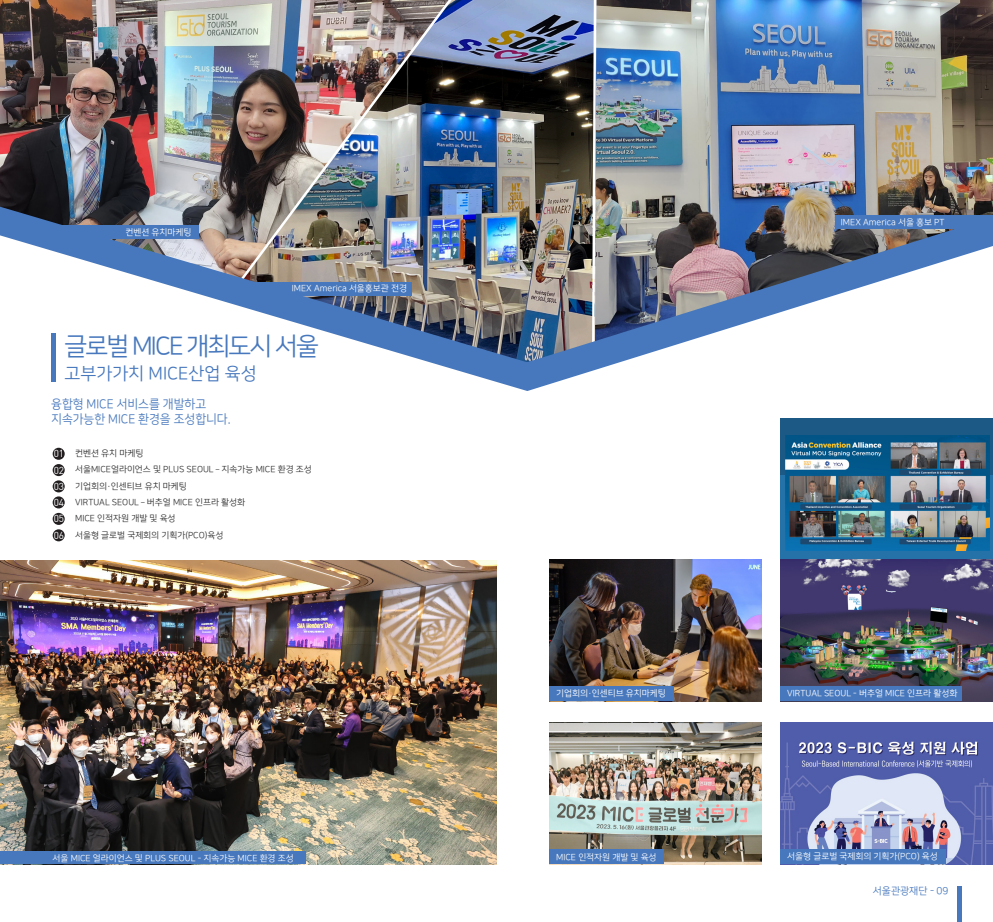
<style>
.page{position:relative;width:993px;height:922px;background:#fff}
.page>*{position:absolute;margin:0;border:0;box-sizing:border-box;transform-origin:0 0}
.t1{font:25px "Nanum Square OTFR";letter-spacing:-.07em;color:#4778bd}
.t2{font:17.5px "Nanum Square OTFR";color:#4778bd}
.t3{font:12.5px "Nanum Square OTFR";color:#4778bd;scale:.95 1}
.t4{font:10px "Dinreg";letter-spacing:-.03em;color:#fff}
.t5{font:10px "Nanum Square OTFR";color:#4778bd}
.t6{font:8.75px "Nanum Square OTFR";color:#fff}
.t7{font:8.75px "Nanum Square OTFR";color:#312f30}
</style>
<div class="page">
<img style="left:0;top:0;width:220px;height:179px">
<img style="left:460px;top:0;width:130px;height:179px">
<img style="left:597px;top:0;width:395px;height:179px">
<img style="left:0;top:560px;width:496px;height:304px">
<div style="left:0;top:851px;width:305px;height:12px;background:#4778bd"></div>
<img style="left:780px;top:559px;width:212px;height:142px">
<div style="left:780px;top:686px;width:181px;height:15px;background:#4778bd"></div>
<img style="left:549px;top:559px;width:212px;height:142px">
<img style="left:549px;top:722px;width:212px;height:142px">
<div style="left:780px;top:418px;width:212px;height:57px;background:#1c5a85"></div>
<img style="left:785px;top:435px;width:204px;height:40px">
<img style="left:780px;top:475px;width:212px;height:84px">
<img style="left:780px;top:722px;width:212px;height:142px">
<div style="left:549px;top:849px;width:114px;height:15px;background:#4778bd"></div>
<div style="left:780px;top:849px;width:165px;height:15px;background:#4778bd"></div>
<div style="left:549px;top:686px;width:124px;height:15px;background:#4778bd"></div>
<img style="left:220px;top:0;width:240px;height:179px">
<svg style="left:590px;top:0;width:7px;height:179px"></svg>
<div style="left:53px;top:447px;width:12px;height:12px;background:#231f20;border-radius:50%"></div>
<div style="left:53px;top:464px;width:12px;height:12px;background:#231f20;border-radius:50%"></div>
<div style="left:53px;top:480px;width:12px;height:12px;background:#231f20;border-radius:50%"></div>
<div style="left:53px;top:512px;width:12px;height:13px;background:#231f20;border-radius:50%"></div>
<div style="left:53px;top:529px;width:12px;height:12px;background:#231f20;border-radius:50%"></div>
<div style="left:53px;top:496px;width:12px;height:12px;background:#231f20;border-radius:50%"></div>
<hr style="left:957px;top:886px;width:4px;height:35px;background:#4778bd">
<img style="left:0;top:179px;width:992px;height:212px">
<div style="left:51px;top:333px;width:5px;height:48px;background:#4778bd"></div>
<div style="left:835px;top:215px;width:157px;height:13px;background:#4778bd"></div>
<p class="t6" style="left:125px;top:227px;width:67px">컨벤션 유치마케팅</p>
<p class="t6" style="left:292px;top:284px;width:116px">IMEX America 서울홍보관 전경</p>
<p class="t1" style="left:64px;top:333px;width:256px">글로벌 MICE 개최도시 서울</p>
<p class="t2" style="left:64px;top:364px;width:193px">고부가가치 MICE산업 육성</p>
<p class="t3" style="left:51px;top:398px;width:164px">융합형 MICE 서비스를 개발하고</p>
<p class="t3" style="left:51px;top:413px;width:190px">지속가능한 MICE 환경을 조성합니다.</p>
<p class="t7" style="left:75px;top:449px;width:70px">컨벤션 유치 마케팅</p>
<p class="t7" style="left:75px;top:465px;width:238px">서울MICE얼라이언스 및 PLUS SEOUL – 지속가능 MICE 환경 조성</p>
<p class="t7" style="left:75px;top:481px;width:113px">기업회의·인센티브 유치 마케팅</p>
<p class="t7" style="left:75px;top:497px;width:171px">VIRTUAL SEOUL – 버추얼 MICE 인프라 활성화</p>
<p class="t7" style="left:75px;top:514px;width:102px">MICE 인적자원 개발 및 육성</p>
<p class="t7" style="left:75px;top:530px;width:150px">서울형 글로벌 국제회의 기획가(PCO)육성</p>
<p class="t4" style="left:54px;top:447px;width:12px">01</p>
<p class="t4" style="left:54px;top:463px;width:12px">02</p>
<p class="t4" style="left:54px;top:480px;width:12px">03</p>
<p class="t4" style="left:54px;top:496px;width:12px">04</p>
<p class="t4" style="left:54px;top:512px;width:12px">05</p>
<p class="t4" style="left:54px;top:528px;width:12px">06</p>
<p class="t6" style="left:53px;top:853px;width:242px">서울 MICE 얼라이언스 및 PLUS SEOUL - 지속가능 MICE 환경 조성</p>
<p class="t6" style="left:840px;top:217px;width:105px">IMEX America 서울 홍보 PT</p>
<p class="t6" style="left:556px;top:688px;width:111px">기업회의·인센티브 유치마케팅</p>
<p class="t6" style="left:787px;top:688px;width:171px">VIRTUAL SEOUL - 버추얼 MICE 인프라 활성화</p>
<p class="t6" style="left:556px;top:852px;width:102px">MICE 인적자원 개발 및 육성</p>
<p class="t6" style="left:787px;top:851px;width:152px">서울형 글로벌 국제회의 기획가(PCO) 육성</p>
<p class="t5" style="left:872px;top:885px;width:77px">서울관광재단 - 09</p>
</div>
